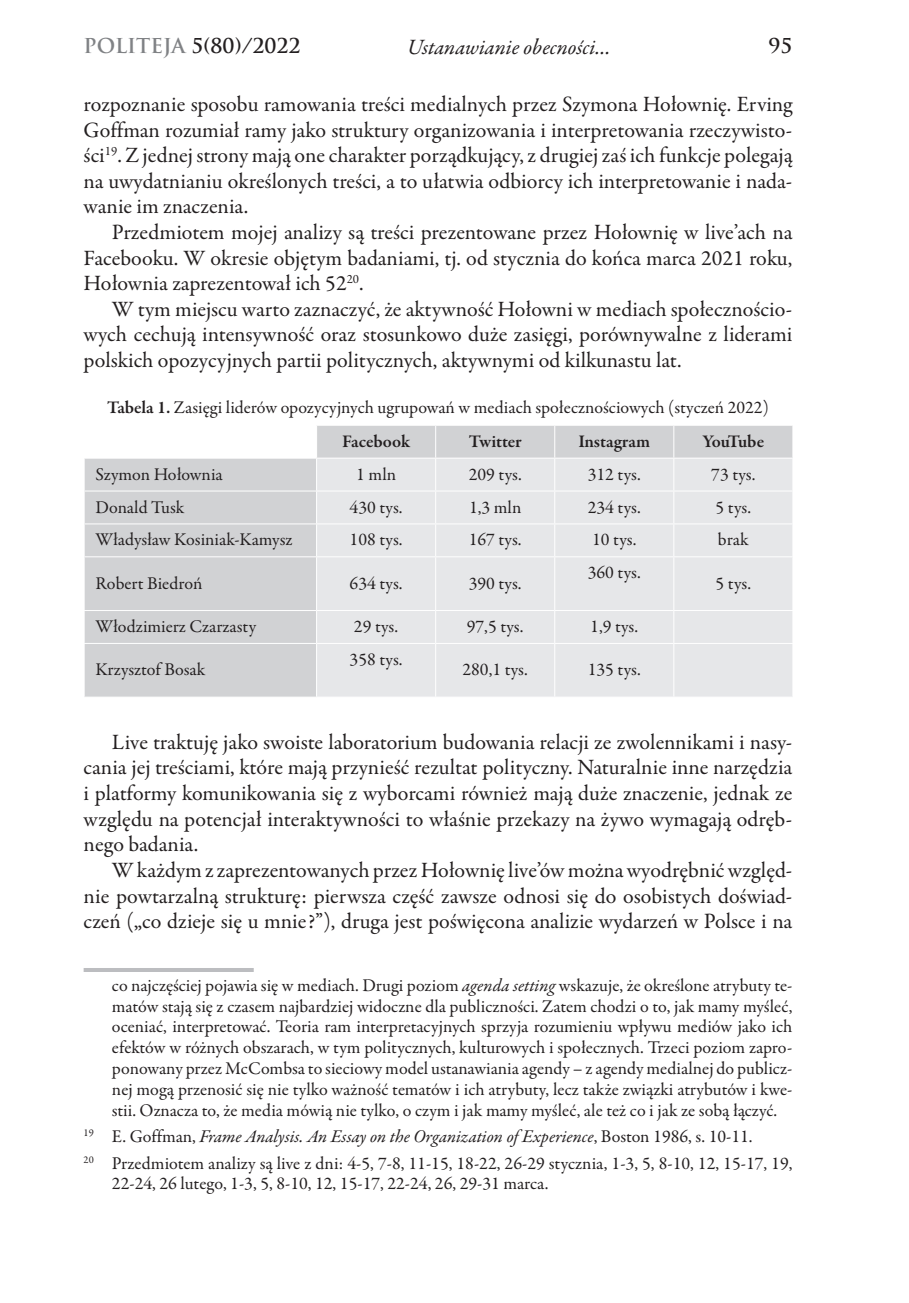
<style>
.page{position:relative;width:909px;height:1303px;background:#fff}
.page>*{position:absolute;margin:0;border:0;box-sizing:border-box;transform-origin:0 0}
.t1{font:22px/25.6px "Garamond Premr Pro";color:#231f20;text-align:justify}
.t2{font:italic 22px "Garamond Premr Pro";color:#231f20}
.t3{font:700 20px "Trajan Pro";color:#231f20}
.t4{font:18px/20.8px "Garamond Premr Pro";color:#231f20}
.t5{font:600 18px "Garamond Premr Pro";letter-spacing:-.005em;color:#231f20}
.t6{font:600 18px "Garamond Premr Pro";letter-spacing:-.06em;color:#231f20}
.s1{color:#808285}
.s2{font-weight:600}
.s3{font-style:italic}
</style>
<div class="page">
<svg style="left:85px;top:426px;width:707px;height:270px;background:#d6d6d8"></svg>
<div style="left:317px;top:459px;width:475px;height:237px;background:#e6e7e9"></div>
<hr style="left:316px;top:426px;width:1px;height:32px;background:#fff">
<hr style="left:435px;top:426px;width:1px;height:32px;background:#fff">
<hr style="left:554px;top:426px;width:1px;height:32px;background:#fff">
<hr style="left:673px;top:426px;width:1px;height:32px;background:#fff">
<hr style="left:84px;top:458px;width:233px;height:1px;background:#fff">
<hr style="left:317px;top:458px;width:119px;height:1px;background:#fff">
<hr style="left:316px;top:459px;width:1px;height:31px;background:#fff">
<hr style="left:436px;top:458px;width:119px;height:1px;background:#fff">
<hr style="left:435px;top:459px;width:1px;height:31px;background:#fff">
<hr style="left:555px;top:458px;width:119px;height:1px;background:#fff">
<hr style="left:554px;top:459px;width:1px;height:31px;background:#fff">
<hr style="left:674px;top:458px;width:119px;height:1px;background:#fff">
<hr style="left:673px;top:459px;width:1px;height:31px;background:#fff">
<hr style="left:84px;top:490px;width:233px;height:1px;background:#fff">
<hr style="left:317px;top:490px;width:119px;height:1px;background:#fff">
<hr style="left:316px;top:491px;width:1px;height:32px;background:#fff">
<hr style="left:436px;top:490px;width:119px;height:1px;background:#fff">
<hr style="left:435px;top:491px;width:1px;height:32px;background:#fff">
<hr style="left:555px;top:490px;width:119px;height:1px;background:#fff">
<hr style="left:554px;top:491px;width:1px;height:32px;background:#fff">
<hr style="left:674px;top:490px;width:119px;height:1px;background:#fff">
<hr style="left:673px;top:491px;width:1px;height:32px;background:#fff">
<hr style="left:84px;top:523px;width:233px;height:1px;background:#fff">
<hr style="left:317px;top:523px;width:119px;height:1px;background:#fff">
<hr style="left:316px;top:524px;width:1px;height:32px;background:#fff">
<hr style="left:436px;top:523px;width:119px;height:1px;background:#fff">
<hr style="left:435px;top:524px;width:1px;height:32px;background:#fff">
<hr style="left:555px;top:523px;width:119px;height:1px;background:#fff">
<hr style="left:554px;top:524px;width:1px;height:32px;background:#fff">
<hr style="left:674px;top:523px;width:119px;height:1px;background:#fff">
<hr style="left:673px;top:524px;width:1px;height:32px;background:#fff">
<hr style="left:84px;top:556px;width:233px;height:1px;background:#fff">
<hr style="left:317px;top:556px;width:119px;height:1px;background:#fff">
<hr style="left:316px;top:557px;width:1px;height:53px;background:#fff">
<hr style="left:436px;top:556px;width:119px;height:1px;background:#fff">
<hr style="left:435px;top:557px;width:1px;height:53px;background:#fff">
<hr style="left:555px;top:556px;width:119px;height:1px;background:#fff">
<hr style="left:554px;top:557px;width:1px;height:53px;background:#fff">
<hr style="left:674px;top:556px;width:119px;height:1px;background:#fff">
<hr style="left:673px;top:557px;width:1px;height:53px;background:#fff">
<hr style="left:84px;top:610px;width:233px;height:1px;background:#fff">
<hr style="left:317px;top:610px;width:119px;height:1px;background:#fff">
<hr style="left:316px;top:611px;width:1px;height:32px;background:#fff">
<hr style="left:436px;top:610px;width:119px;height:1px;background:#fff">
<hr style="left:435px;top:611px;width:1px;height:32px;background:#fff">
<hr style="left:555px;top:610px;width:119px;height:1px;background:#fff">
<hr style="left:554px;top:611px;width:1px;height:32px;background:#fff">
<hr style="left:674px;top:610px;width:119px;height:1px;background:#fff">
<hr style="left:673px;top:611px;width:1px;height:32px;background:#fff">
<hr style="left:84px;top:643px;width:233px;height:1px;background:#fff">
<hr style="left:317px;top:643px;width:119px;height:1px;background:#fff">
<hr style="left:316px;top:644px;width:1px;height:52px;background:#fff">
<hr style="left:436px;top:643px;width:119px;height:1px;background:#fff">
<hr style="left:435px;top:644px;width:1px;height:52px;background:#fff">
<hr style="left:555px;top:643px;width:119px;height:1px;background:#fff">
<hr style="left:554px;top:644px;width:1px;height:52px;background:#fff">
<hr style="left:674px;top:643px;width:119px;height:1px;background:#fff">
<hr style="left:673px;top:644px;width:1px;height:52px;background:#fff">
<hr style="left:84px;top:968px;width:170px;height:4px;background:#bcbdc0">
<p class="t3" style="left:84px;top:34px;width:218px"><span class="s1">POLITEJA</span> 5(80)/2022</p>
<p class="t2" style="left:407px;top:33px;width:205px">Ustanawianie obecności…</p>
<p class="t3" style="left:768px;top:34px;width:25px">95</p>
<p class="t1" style="left:84px;top:92px;width:710px">rozpoznanie sposobu ramowania treści medialnych przez Szymona Hołownię. Erving Goffman rozumiał ramy jako struktury organizowania i interpretowania rzeczywisto&shy;ści<sup>19</sup>. Z jednej strony mają one charakter porządkujący, z drugiej zaś ich funkcje polegają na uwydatnianiu określonych treści, a to ułatwia odbiorcy ich interpretowanie i nada&shy;wanie im znaczenia.</p>
<p class="t1" style="left:84px;top:220px;width:710px;text-indent:28px">Przedmiotem mojej analizy są treści prezentowane przez Hołownię w live’ach na Facebooku. W okresie objętym badaniami, tj. od stycznia do końca marca 2021 roku, Hołownia zaprezentował ich 52<sup>20</sup>.</p>
<p class="t1" style="left:84px;top:297px;width:710px;text-indent:28px">W tym miejscu warto zaznaczyć, że aktywność Hołowni w mediach społecznościo&shy;wych cechują intensywność oraz stosunkowo duże zasięgi, porównywalne z liderami polskich opozycyjnych partii politycznych, aktywnymi od kilkunastu lat.</p>
<p class="t4" style="left:342px;top:391px;width:428px;line-height:33.4px;text-indent:-235px"><span class="s2">Tabela 1.</span> Zasięgi liderów opozycyjnych ugrupowań w mediach społecznościowych (styczeń 2022)<br><span class="s2">Facebook</span></p>
<p class="t5" style="left:469px;top:430px;width:54px">Twitter</p>
<p class="t5" style="left:578px;top:430px;width:73px">Instagram</p>
<p class="t6" style="left:702px;top:430px;width:63px">YouTube</p>
<p class="t4" style="left:95px;top:464px;width:129px">Szymon Hołownia</p>
<p class="t4" style="left:356px;top:464px;width:41px">1 mln</p>
<p class="t4" style="left:469px;top:464px;width:54px">209 tys.</p>
<p class="t4" style="left:588px;top:464px;width:54px">312 tys.</p>
<p class="t4" style="left:711px;top:464px;width:46px">73 tys.</p>
<p class="t4" style="left:95px;top:497px;width:90px">Donald Tusk</p>
<p class="t4" style="left:350px;top:497px;width:54px">430 tys.</p>
<p class="t4" style="left:469px;top:497px;width:54px">1,3 mln</p>
<p class="t4" style="left:588px;top:497px;width:54px">234 tys.</p>
<p class="t4" style="left:715px;top:497px;width:37px">5 tys.</p>
<p class="t4" style="left:95px;top:530px;width:199px">Władysław Kosiniak-Kamysz</p>
<p class="t4" style="left:350px;top:530px;width:54px">108 tys.</p>
<p class="t4" style="left:469px;top:530px;width:54px">167 tys.</p>
<p class="t4" style="left:592px;top:530px;width:46px">10 tys.</p>
<p class="t4" style="left:718px;top:530px;width:32px">brak</p>
<p class="t4" style="left:95px;top:573px;width:109px">Robert Biedroń</p>
<p class="t4" style="left:350px;top:573px;width:54px">634 tys.</p>
<p class="t4" style="left:469px;top:573px;width:54px">390 tys.</p>
<p class="t4" style="left:588px;top:563px;width:54px">360 tys.</p>
<p class="t4" style="left:715px;top:573px;width:37px">5 tys.</p>
<p class="t4" style="left:95px;top:616px;width:162px">Włodzimierz Czarzasty</p>
<p class="t4" style="left:354px;top:616px;width:46px">29 tys.</p>
<p class="t4" style="left:467px;top:616px;width:58px">97,5 tys.</p>
<p class="t4" style="left:590px;top:616px;width:49px">1,9 tys.</p>
<p class="t4" style="left:95px;top:660px;width:112px">Krzysztof Bosak</p>
<p class="t4" style="left:350px;top:649px;width:54px">358 tys.</p>
<p class="t4" style="left:462px;top:660px;width:67px">280,1 tys.</p>
<p class="t4" style="left:588px;top:660px;width:54px">135 tys.</p>
<p class="t1" style="left:84px;top:729px;width:710px;text-indent:28px">Live traktuję jako swoiste laboratorium budowania relacji ze zwolennikami i nasy&shy;cania jej treściami, które mają przynieść rezultat polityczny. Naturalnie inne narzędzia i platformy komunikowania się z wyborcami również mają duże znaczenie, jednak ze względu na potencjał interaktywności to właśnie przekazy na żywo wymagają odręb&shy;nego badania.</p>
<p class="t1" style="left:84px;top:858px;width:710px;text-indent:28px">W każdym z zaprezentowanych przez Hołownię live’ów można wyodrębnić względ&shy;nie powtarzalną strukturę: pierwsza część zawsze odnosi się do osobistych doświad&shy;czeń („co dzieje się u mnie?”), druga jest poświęcona analizie wydarzeń w Polsce i na</p>
<p class="t4" style="left:112px;top:975px;width:682px;text-align:justify">co najczęściej pojawia się w mediach. Drugi poziom <span class="s3">agenda setting</span> wskazuje, że określone atrybuty te&shy;matów stają się z czasem najbardziej widoczne dla publiczności. Zatem chodzi o to, jak mamy myśleć, oceniać, interpretować. Teoria ram interpretacyjnych sprzyja rozumieniu wpływu mediów jako ich efektów w różnych obszarach, w tym politycznych, kulturowych i społecznych. Trzeci poziom zapro&shy;ponowany przez McCombsa to sieciowy model ustanawiania agendy – z agendy medialnej do publicz&shy;nej mogą przenosić się nie tylko ważność tematów i ich atrybuty, lecz także związki atrybutów i kwe&shy;stii. Oznacza to, że media mówią nie tylko, o czym i jak mamy myśleć, ale też co i jak ze sobą łączyć.</p>
<p class="t4" style="left:84px;top:1123px;width:710px;line-height:26.4px"><sup>19</sup> E. Goffman, <span class="s3">Frame Analysis. An Essay on the Organization of Experience</span>, Boston 1986, s. 10-11.<br><sup>20</sup> Przedmiotem analizy są live z dni: 4-5, 7-8, 11-15, 18-22, 26-29 stycznia, 1-3, 5, 8-10, 12, 15-17, 19,</p>
<p class="t4" style="left:112px;top:1174px;width:438px">22-24, 26 lutego, 1-3, 5, 8-10, 12, 15-17, 22-24, 26, 29-31 marca.</p>
</div>
